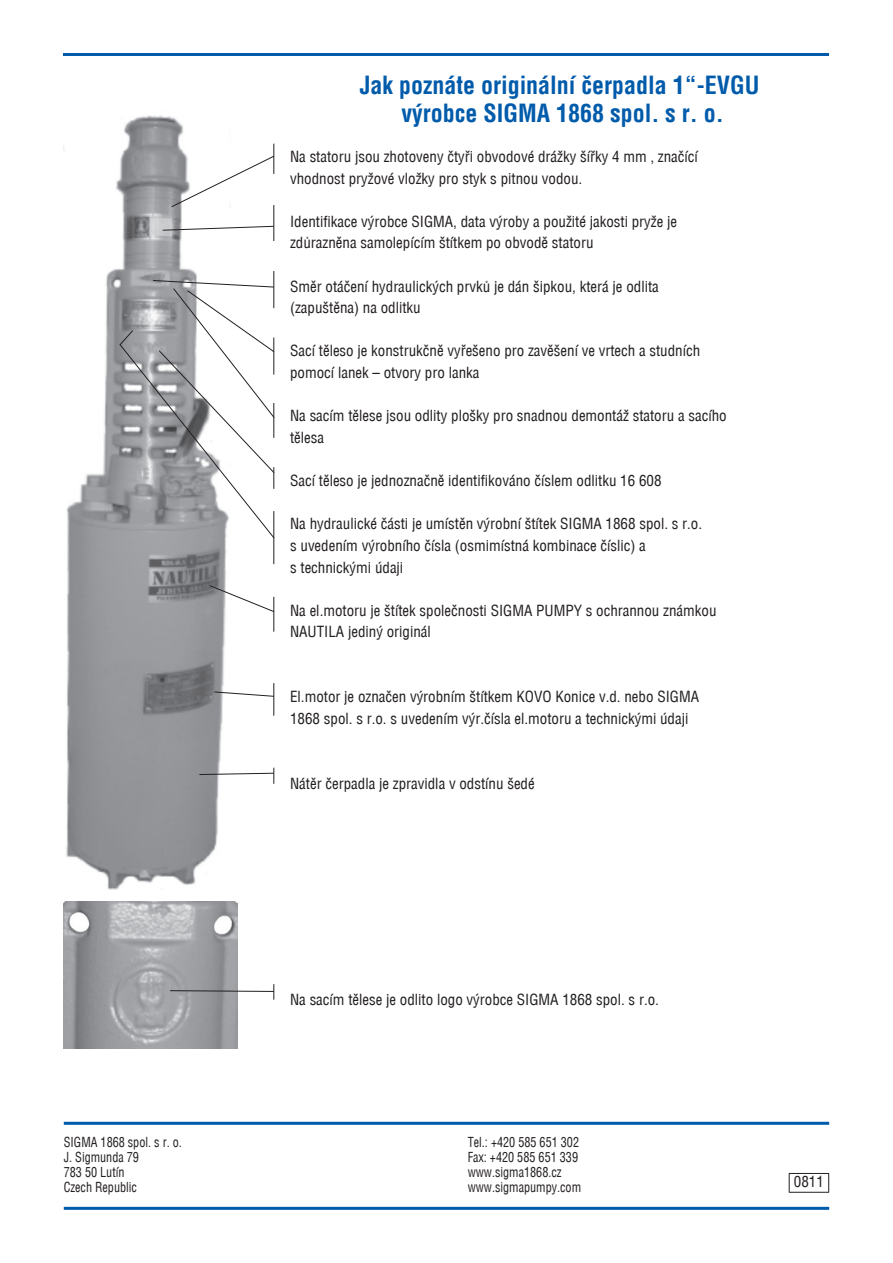
<style>
.page{position:relative;width:893px;height:1263px;background:#fff}
.page>*{position:absolute;margin:0;border:0;box-sizing:border-box;transform-origin:0 0}
.t1{font:700 24px/28.8px "Switzerland Condensed";color:#015bab;text-align:center}
.t2{font:15px/21.6px "Switzerland Condensed";color:#231f20}
.t3{font:13.5px/15px "Switzerland Condensed";color:#231f20;scale:.9 1}
</style>
<div class="page">
<hr style="left:64px;top:1207px;width:765px;height:3px;background:#015bab">
<hr style="left:789px;top:1173px;width:40px;height:1px;background:#231f20">
<svg style="left:789px;top:1174px;width:1px;height:18px"></svg>
<svg style="left:828px;top:1174px;width:1px;height:18px"></svg>
<hr style="left:789px;top:1192px;width:40px;height:1px;background:#231f20">
<hr style="left:64px;top:1122px;width:765px;height:3px;background:#015bab">
<img style="left:66px;top:115px;width:161px;height:774px">
<img style="left:64px;top:901px;width:174px;height:147px">
<hr style="left:273px;top:144px;width:1px;height:30px;background:#231f20">
<hr style="left:273px;top:205px;width:1px;height:36px;background:#231f20">
<hr style="left:273px;top:271px;width:1px;height:37px;background:#231f20">
<svg style="left:171px;top:155px;width:104px;height:53px"></svg>
<svg style="left:162px;top:225px;width:113px;height:6px"></svg>
<svg style="left:119px;top:280px;width:156px;height:259px"></svg>
<svg style="left:209px;top:585px;width:66px;height:28px"></svg>
<svg style="left:213px;top:691px;width:62px;height:6px"></svg>
<svg style="left:169px;top:984px;width:106px;height:16px"></svg>
<svg style="left:199px;top:768px;width:76px;height:16px"></svg>
<hr style="left:273px;top:683px;width:1px;height:33px;background:#231f20">
<hr style="left:273px;top:597px;width:1px;height:35px;background:#231f20">
<hr style="left:273px;top:511px;width:1px;height:53px;background:#231f20">
<hr style="left:64px;top:53px;width:765px;height:2px;background:#015bab">
<h1 class="t1" style="left:360px;top:70px;width:401px">Jak poznáte originální čerpadla 1“-EVGU výrobce SIGMA 1868 spol. s r. o.</h1>
<p class="t2" style="left:290px;top:146px;width:409px">Na statoru jsou zhotoveny čtyři obvodové drážky šířky 4 mm , značící vhodnost pryžové vložky pro styk s pitnou vodou.</p>
<p class="t2" style="left:290px;top:211px;width:388px">Identifikace výrobce SIGMA, data výroby a použité jakosti pryže je zdůrazněna samolepícím štítkem po obvodě statoru</p>
<p class="t2" style="left:290px;top:275px;width:370px">Směr otáčení hydraulických prvků je dán šipkou, která je odlita (zapuštěna) na odlitku</p>
<p class="t2" style="left:290px;top:340px;width:412px">Sací těleso je konstrukčně vyřešeno pro zavěšení ve vrtech a studních pomocí lanek – otvory pro lanka</p>
<p class="t2" style="left:290px;top:405px;width:438px">Na sacím tělese jsou odlity plošky pro snadnou demontáž statoru a sacího tělesa</p>
<p class="t2" style="left:290px;top:470px;width:373px">Sací těleso je jednoznačně identifikováno číslem odlitku 16 608</p>
<p class="t2" style="left:290px;top:513px;width:414px">Na hydraulické části je umístěn výrobní štítek SIGMA 1868 spol. s r.o. s uvedením výrobního čísla (osmimístná kombinace číslic) a<br>s technickými údaji</p>
<p class="t2" style="left:290px;top:599px;width:428px">Na el.motoru je štítek společnosti SIGMA PUMPY s ochrannou známkou<br>NAUTILA jediný originál</p>
<p class="t2" style="left:290px;top:686px;width:410px">El.motor je označen výrobním štítkem KOVO Konice v.d. nebo SIGMA<br>1868 spol. s r.o. s uvedením výr.čísla el.motoru a technickými údaji</p>
<p class="t2" style="left:290px;top:772px;width:246px">Nátěr čerpadla je zpravidla v odstínu šedé</p>
<p class="t2" style="left:290px;top:988px;width:370px">Na sacím tělese je odlito logo výrobce SIGMA 1868 spol. s r.o.</p>
<p class="t3" style="left:64px;top:1135px;width:133px">SIGMA 1868 spol. s r. o.<br>J. Sigmunda 79<br>783 50 Lutín<br>Czech Republic</p>
<p class="t3" style="left:468px;top:1135px;width:127px">Tel.: +420 585 651 302<br>Fax: +420 585 651 339 www.sigma1868.cz www.sigmapumpy.com</p>
<p class="t2" style="left:794px;top:1171px;width:31px">0811</p>
</div>
